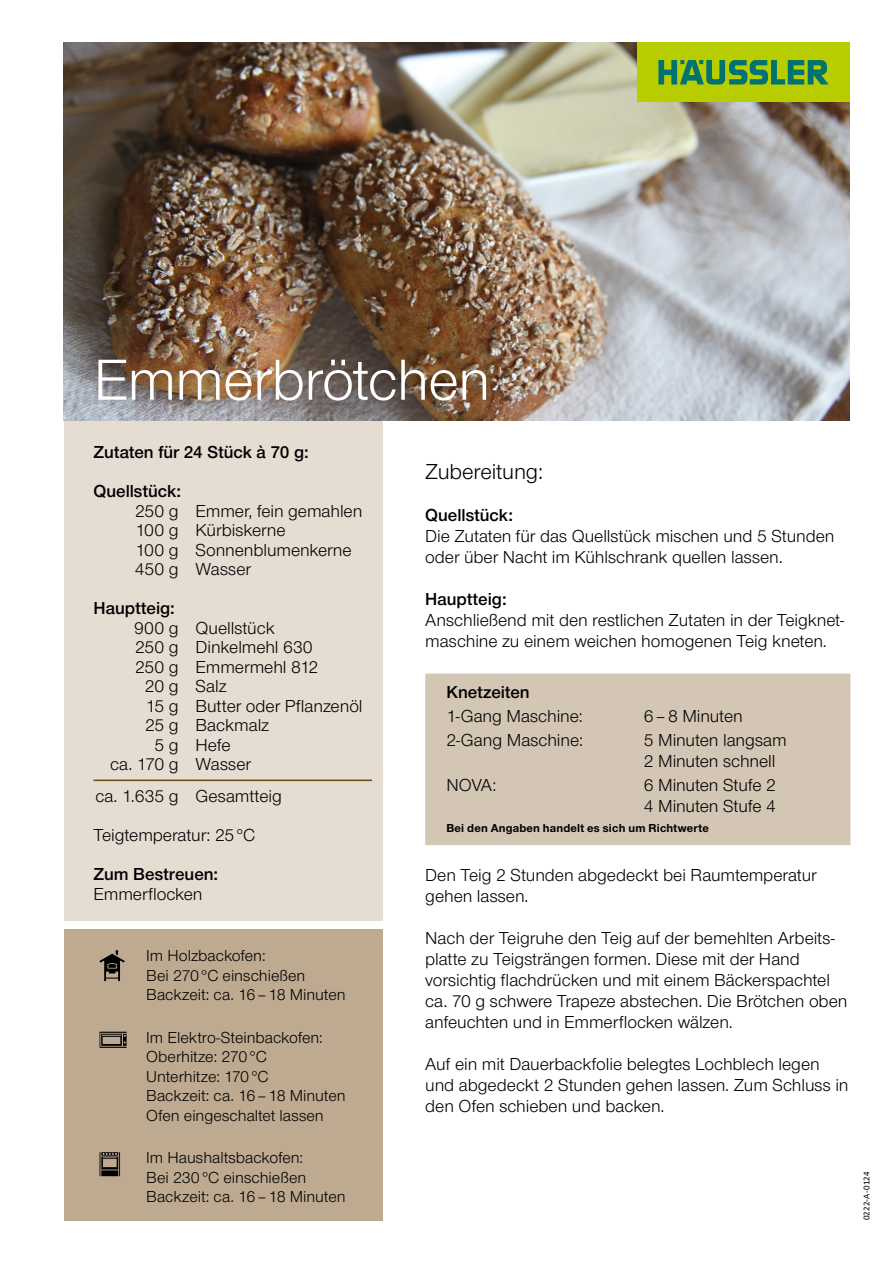
<style>
.page{position:relative;width:893px;height:1263px;background:#fff}
.page>*{position:absolute;margin:0;border:0;box-sizing:border-box;transform-origin:0 0}
.t1{font:60px "Nimbus San Nov";letter-spacing:-.01em;color:#fff}
.t2{font:22.5px "Nimbus San Nov";letter-spacing:-.005em;color:#000}
.t3{font:18px/21px "Nimbus San Nov";letter-spacing:-.005em;color:#000}
.t4{font:18px/39px "Nimbus San Nov Sem Bol";letter-spacing:-.005em;color:#000}
.t5{font:16.5px/19.5px "Nimbus San Nov";color:#000}
.t6{font:700 12px "Nimbus San Nov";letter-spacing:.015em;color:#000}
.t7{font:9px "Calibri";letter-spacing:.015em;color:#000}
</style>
<div class="page">
<div style="left:64px;top:929px;width:319px;height:291px;background:#beaa90"></div>
<div style="left:64px;top:421px;width:319px;height:500px;background:#e5dcd2"></div>
<img style="left:64px;top:43px;width:786px;height:378px">
<div style="left:425px;top:673px;width:425px;height:172px;background:#d4c6b5"></div>
<hr style="left:94px;top:779px;width:278px;height:2px;background:#6b4717">
<svg style="left:100px;top:950px;width:25px;height:31px"></svg>
<svg style="left:100px;top:1032px;width:27px;height:16px"></svg>
<svg style="left:100px;top:1152px;width:20px;height:24px"></svg>
<div style="left:637px;top:43px;width:213px;height:59px;background:#b7cd00"></div>
<svg style="left:658px;top:60px;width:170px;height:25px"></svg>
<h1 class="t1" style="left:94px;top:346px;width:398px">Emmerbrötchen</h1>
<p class="t4" style="left:94px;top:433px;width:217px">Zutaten für 24 Stück à 70 g:<br>Quellstück:</p>
<p class="t3" style="left:135px;top:501px;width:229px;line-height:19.5px">250 g Emmer, fein gemahlen<br>100 g Kürbiskerne<br>100 g Sonnenblumenkerne<br>450 g Wasser</p>
<p class="t4" style="left:94px;top:589px;width:83px">Hauptteig:</p>
<p class="t3" style="left:134px;top:617px;width:142px">900 g Quellstück</p>
<p class="t3" style="left:135px;top:637px;width:179px">250 g Dinkelmehl 630</p>
<p class="t3" style="left:135px;top:656px;width:185px">250 g Emmermehl 812</p>
<p class="t3" style="left:145px;top:676px;width:83px">20 g Salz</p>
<p class="t3" style="left:146px;top:695px;width:218px">15 g Butter oder Pflanzenöl</p>
<p class="t3" style="left:145px;top:715px;width:126px">25 g Backmalz</p>
<p class="t3" style="left:154px;top:734px;width:78px">5 g Hefe</p>
<p class="t3" style="left:110px;top:754px;width:142px">ca. 170 g Wasser</p>
<p class="t3" style="left:94px;top:777px;width:190px;line-height:39px">ca. 1.635 g Gesamtteig<br>Teigtemperatur: 25 °C</p>
<p class="t4" style="left:94px;top:855px;width:126px">Zum Bestreuen:</p>
<p class="t3" style="left:94px;top:883px;width:111px">Emmerflocken</p>
<p class="t5" style="left:146px;top:946px;width:201px">Im Holzbackofen:<br>Bei 270 °C einschießen<br>Backzeit: ca. 16 – 18 Minuten</p>
<p class="t5" style="left:146px;top:1027px;width:201px">Im Elektro-Steinbackofen:<br>Oberhitze: 270 °C<br>Unterhitze: 170 °C<br>Backzeit: ca. 16 – 18 Minuten<br>Ofen eingeschaltet lassen</p>
<p class="t5" style="left:146px;top:1148px;width:201px">Im Haushaltsbackofen:<br>Bei 230 °C einschießen<br>Backzeit: ca. 16 – 18 Minuten</p>
<p class="t2" style="left:425px;top:458px;width:119px">Zubereitung:</p>
<p class="t4" style="left:425px;top:495px;width:89px">Quellstück:</p>
<p class="t3" style="left:425px;top:525px;width:411px">Die Zutaten für das Quellstück mischen und 5 Stunden oder über Nacht im Kühlschrank quellen lassen.</p>
<p class="t4" style="left:425px;top:579px;width:83px">Hauptteig:</p>
<p class="t3" style="left:425px;top:609px;width:420px">Anschließend mit den restlichen Zutaten in der Teigknet&shy;maschine zu einem weichen homogenen Teig kneten.</p>
<p class="t4" style="left:446px;top:673px;width:85px">Knetzeiten</p>
<p class="t3" style="left:446px;top:706px;width:138px">1-Gang Maschine:</p>
<p class="t3" style="left:644px;top:706px;width:100px">6 – 8 Minuten</p>
<p class="t3" style="left:446px;top:730px;width:138px">2-Gang Maschine:</p>
<p class="t3" style="left:644px;top:730px;width:144px">5 Minuten langsam<br>2 Minuten schnell</p>
<p class="t3" style="left:446px;top:775px;width:51px">NOVA:</p>
<p class="t3" style="left:644px;top:775px;width:134px">6 Minuten Stufe 2<br>4 Minuten Stufe 4</p>
<p class="t6" style="left:446px;top:821px;width:264px">Bei den Angaben handelt es sich um Richtwerte</p>
<p class="t3" style="left:425px;top:865px;width:393px">Den Teig 2 Stunden abgedeckt bei Raumtemperatur gehen lassen.</p>
<p class="t3" style="left:425px;top:928px;width:424px">Nach der Teigruhe den Teig auf der bemehlten Arbeits&shy;platte zu Teigsträngen formen. Diese mit der Hand vorsichtig flachdrücken und mit einem Bäckerspachtel ca. 70 g schwere Trapeze abstechen. Die Brötchen oben anfeuchten und in Emmerflocken wälzen.</p>
<p class="t3" style="left:425px;top:1054px;width:425px">Auf ein mit Dauerbackfolie belegtes Lochblech legen und abgedeckt 2 Stunden gehen lassen. Zum Schluss in den Ofen schieben und backen.</p>
<p class="t7" style="left:860px;top:1220px;width:50px;rotate:-90deg">0222-A-0124</p>
</div>
